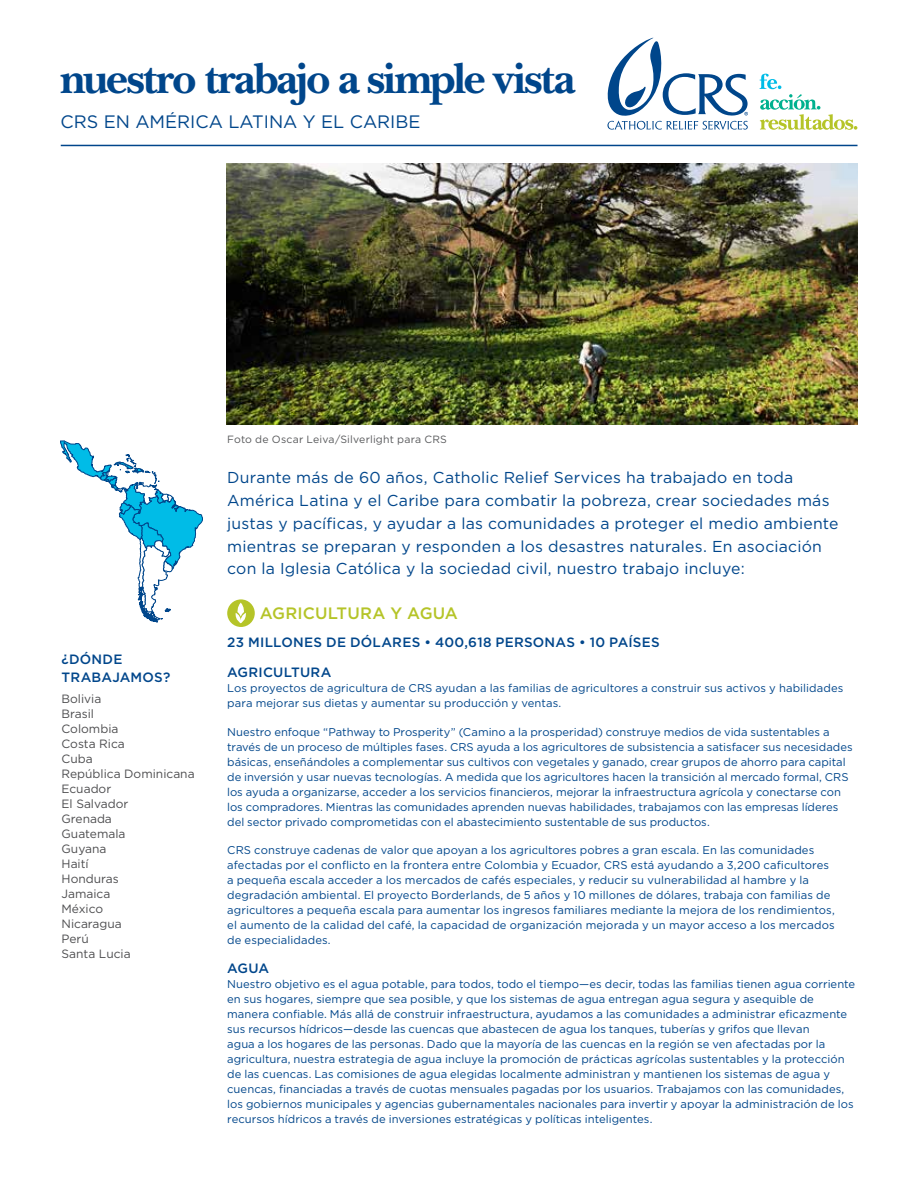
<style>
.page{position:relative;width:918px;height:1188px;background:#fff}
.page>*{position:absolute;margin:0;border:0;box-sizing:border-box;transform-origin:0 0}
.t1{font:700 45px "New Baskerville Std";letter-spacing:-.045em;color:#00468b}
.t2{font:18px "Gotham";color:#00468b}
.t3{font:500 16.5px "Gotham";letter-spacing:.005em;color:#b5c428}
.t4{font:15.75px/22.8px "Gotham";letter-spacing:.015em;color:#00468b}
.t5{font:500 13.5px/17.2px "Gotham";letter-spacing:.02em;color:#00468b}
.t6{font:12px/15px "Gotham";color:#4d4d4f}
.t7{font:11.25px/15px "Gotham";letter-spacing:.005em;color:#00468b}
.t8{font:10.5px "Gotham";letter-spacing:.015em;color:#58595b}
</style>
<div class="page">
<hr style="left:61px;top:145px;width:797px;height:1px;background:#00468b">
<svg style="left:227px;top:599px;width:28px;height:28px"></svg>
<img style="left:227px;top:164px;width:631px;height:260px">
<svg style="left:60px;top:441px;width:143px;height:181px"></svg>
<svg style="left:607px;top:38px;width:141px;height:92px"></svg>
<svg style="left:760px;top:74px;width:97px;height:56px"></svg>
<h1 class="t1" style="left:60px;top:52px;width:516px">nuestro trabajo a simple vista</h1>
<h2 class="t2" style="left:60px;top:111px;width:362px">CRS EN AMÉRICA LATINA Y EL CARIBE</h2>
<p class="t5" style="left:62px;top:651px;width:110px">¿DÓNDE<br>TRABAJAMOS?</p>
<p class="t6" style="left:62px;top:691px;width:135px">Bolivia<br>Brasil<br>Colombia<br>Costa Rica<br>Cuba<br>República Dominicana<br>Ecuador<br>El Salvador<br>Grenada<br>Guatemala<br>Guyana<br>Haití<br>Honduras<br>Jamaica<br>México<br>Nicaragua<br>Perú<br>Santa Lucia</p>
<p class="t8" style="left:227px;top:433px;width:221px">Foto de Oscar Leiva/Silverlight para CRS</p>
<p class="t4" style="left:227px;top:466px;width:613px">Durante más de 60 años, Catholic Relief Services ha trabajado en toda América Latina y el Caribe para combatir la pobreza, crear sociedades más justas y pacíficas, y ayudar a las comunidades a proteger el medio ambiente mientras se preparan y responden a los desastres naturales. En asociación con la Iglesia Católica y la sociedad civil, nuestro trabajo incluye:</p>
<h3 class="t3" style="left:260px;top:603px;width:200px">AGRICULTURA Y AGUA</h3>
<p class="t5" style="left:227px;top:634px;width:434px">23 MILLONES DE DÓLARES • 400,618 PERSONAS • 10 PAÍSES</p>
<p class="t5" style="left:227px;top:664px;width:106px">AGRICULTURA</p>
<p class="t7" style="left:227px;top:681px;width:618px">Los proyectos de agricultura de CRS ayudan a las familias de agricultores a construir sus activos y habilidades para mejorar sus dietas y aumentar su producción y ventas.</p>
<p class="t7" style="left:227px;top:724px;width:627px">Nuestro enfoque “Pathway to Prosperity” (Camino a la prosperidad) construye medios de vida sustentables a través de un proceso de múltiples fases. CRS ayuda a los agricultores de subsistencia a satisfacer sus necesidades básicas, enseñándoles a complementar sus cultivos con vegetales y ganado, crear grupos de ahorro para capital de inversión y usar nuevas tecnologías. A medida que los agricultores hacen la transición al mercado formal, CRS los ayuda a organizarse, acceder a los servicios financieros, mejorar la infraestructura agrícola y conectarse con los compradores. Mientras las comunidades aprenden nuevas habilidades, trabajamos con las empresas líderes del sector privado comprometidas con el abastecimiento sustentable de sus productos.</p>
<p class="t7" style="left:227px;top:842px;width:609px">CRS construye cadenas de valor que apoyan a los agricultores pobres a gran escala. En las comunidades afectadas por el conflicto en la frontera entre Colombia y Ecuador, CRS está ayudando a 3,200 caficultores a pequeña escala acceder a los mercados de cafés especiales, y reducir su vulnerabilidad al hambre y la degradación ambiental. El proyecto Borderlands, de 5 años y 10 millones de dólares, trabaja con familias de agricultores a pequeña escala para aumentar los ingresos familiares mediante la mejora de los rendimientos, el aumento de la calidad del café, la capacidad de organización mejorada y un mayor acceso a los mercados de especialidades.</p>
<p class="t5" style="left:227px;top:959px;width:43px">AGUA</p>
<p class="t7" style="left:227px;top:976px;width:630px">Nuestro objetivo es el agua potable, para todos, todo el tiempo—es decir, todas las familias tienen agua corriente en sus hogares, siempre que sea posible, y que los sistemas de agua entregan agua segura y asequible de manera confiable. Más allá de construir infraestructura, ayudamos a las comunidades a administrar eficazmente sus recursos hídricos—desde las cuencas que abastecen de agua los tanques, tuberías y grifos que llevan<br>agua a los hogares de las personas. Dado que la mayoría de las cuencas en la región se ven afectadas por la agricultura, nuestra estrategia de agua incluye la promoción de prácticas agrícolas sustentables y la protección de las cuencas. Las comisiones de agua elegidas localmente administran y mantienen los sistemas de agua y cuencas, financiadas a través de cuotas mensuales pagadas por los usuarios. Trabajamos con las comunidades, los gobiernos municipales y agencias gubernamentales nacionales para invertir y apoyar la administración de los recursos hídricos a través de inversiones estratégicas y políticas inteligentes.</p>
</div>
